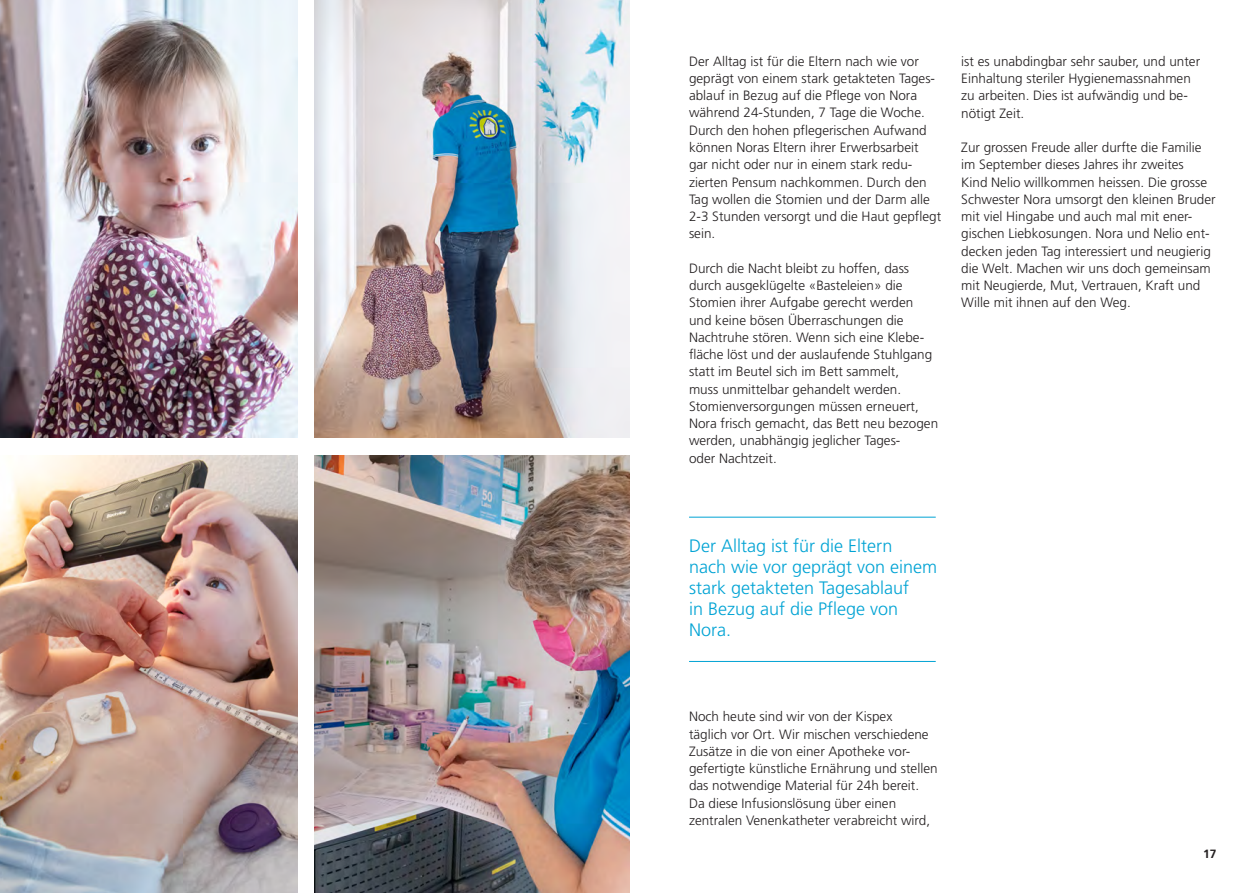
<style>
.page{position:relative;width:1259px;height:893px;background:#fff}
.page>*{position:absolute;margin:0;border:0;box-sizing:border-box;transform-origin:0 0}
.t1{font:300 18px/21px "Frutiger";color:#00a3d4}
.t2{font:300 13.5px/17.2px "Frutiger";color:#231f20}
.t3{font:700 12px "Frutiger CE";color:#231f20}
</style>
<div class="page">
<img style="left:0;top:0;width:298px;height:438px">
<img style="left:0;top:455px;width:298px;height:438px">
<img style="left:315px;top:455px;width:314px;height:438px">
<img style="left:315px;top:0;width:314px;height:438px">
<hr style="left:689px;top:517px;width:246px;height:1px;background:#00a3d4">
<hr style="left:689px;top:661px;width:246px;height:1px;background:#00a3d4">
<p class="t2" style="left:689px;top:53px;width:254px">Der Alltag ist für die Eltern nach wie vor geprägt von einem stark getakteten Tages&shy;ablauf in Bezug auf die Pflege von Nora während 24-Stunden, 7 Tage die Woche.<br>Durch den hohen pflegerischen Aufwand können Noras Eltern ihrer Erwerbsarbeit<br>gar nicht oder nur in einem stark redu&shy;zierten Pensum nachkommen. Durch den Tag wollen die Stomien und der Darm alle 2-3 Stunden versorgt und die Haut gepflegt sein.</p>
<p class="t2" style="left:689px;top:260px;width:251px">Durch die Nacht bleibt zu hoffen, dass durch ausgeklügelte «Basteleien» die Stomien ihrer Aufgabe gerecht werden und keine bösen Überraschungen die Nachtruhe stören. Wenn sich eine Klebe&shy;fläche löst und der auslaufende Stuhlgang statt im Beutel sich im Bett sammelt,<br>muss unmittelbar gehandelt werden.<br>Stomienversorgungen müssen erneuert, Nora frisch gemacht, das Bett neu bezogen werden, unabhängig jeglicher Tages-<br>oder Nachtzeit.</p>
<p class="t2" style="left:961px;top:53px;width:240px">ist es unabdingbar sehr sauber, und unter Einhaltung steriler Hygienemassnahmen zu arbeiten. Dies ist aufwändig und be&shy;nötigt Zeit.</p>
<p class="t2" style="left:961px;top:139px;width:256px">Zur grossen Freude aller durfte die Familie im September dieses Jahres ihr zweites<br>Kind Nelio willkommen heissen. Die grosse Schwester Nora umsorgt den kleinen Bruder mit viel Hingabe und auch mal mit ener&shy;gischen Liebkosungen. Nora und Nelio ent&shy;decken jeden Tag interessiert und neugierig die Welt. Machen wir uns doch gemeinsam mit Neugierde, Mut, Vertrauen, Kraft und Wille mit ihnen auf den Weg.</p>
<h1 class="t1" style="left:689px;top:535px;width:250px">Der Alltag ist für die Eltern<br>nach wie vor geprägt von einem stark getakteten Tagesablauf<br>in Bezug auf die Pflege von<br>Nora.</h1>
<p class="t2" style="left:689px;top:708px;width:250px">Noch heute sind wir von der Kispex<br>täglich vor Ort. Wir mischen verschiedene Zusätze in die von einer Apotheke vor&shy;gefertigte künstliche Ernährung und stellen das notwendige Material für 24h bereit.<br>Da diese Infusionslösung über einen zentralen Venenkatheter verabreicht wird,</p>
<p class="t3" style="left:1203px;top:847px;width:15px">17</p>
</div>
